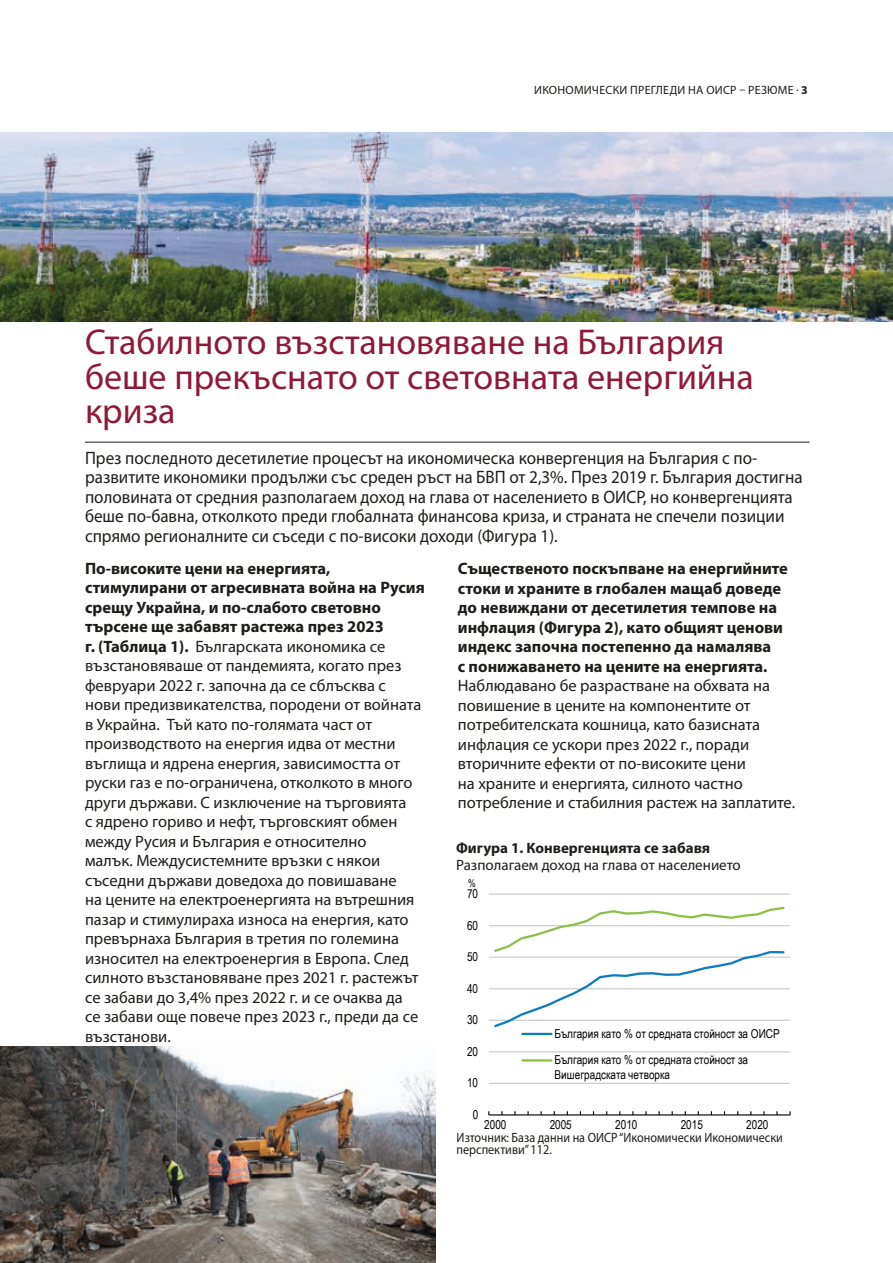
<style>
.page{position:relative;width:893px;height:1263px;background:#fff}
.page>*{position:absolute;margin:0;border:0;box-sizing:border-box;transform-origin:0 0}
.t1{font:36px/34.5px "Myriad Pro";color:#8f1939}
.t2{font:18px/19.5px "Myriad Pro";color:#1d1d1b;scale:.95 1}
.t3{font:16.5px/19.5px "Myriad Pro";color:#1d1d1b}
.t4{font:700 16.5px/19.5px "Myriad Pro";color:#1d1d1b}
.t5{font:15px "Myriad Pro";color:#1d1d1b}
.t6{font:700 15px "Myriad Pro";color:#1d1d1b}
.t7{font:13.5px/12px "Myriad Pro";color:#1d1d1b;scale:.9 1}
.t8{font:12.3px/26.5px "Arial Narrow";color:#020203}
.t9{font:12px "Myriad Pro";letter-spacing:.02em;color:#1d1d1b}
.t10{font:10.65px "Arial Narrow";color:#020203}
.s1{font-weight:700}
</style>
<div class="page">
<hr style="left:85px;top:442px;width:724px;height:1px;background:#1d1d1b">
<hr style="left:489px;top:1083px;width:301px;height:1px;background:#cac9ca">
<hr style="left:489px;top:1051px;width:301px;height:1px;background:#cac9ca">
<hr style="left:489px;top:1020px;width:301px;height:1px;background:#cac9ca">
<hr style="left:489px;top:988px;width:301px;height:1px;background:#cac9ca">
<hr style="left:489px;top:956px;width:301px;height:2px;background:#cac9ca">
<hr style="left:489px;top:925px;width:301px;height:1px;background:#cac9ca">
<hr style="left:489px;top:893px;width:301px;height:2px;background:#cac9ca">
<hr style="left:489px;top:1114px;width:301px;height:1px;background:#020203">
<svg style="left:492px;top:906px;width:294px;height:122px"></svg>
<hr style="left:522px;top:1033px;width:29px;height:2px;background:#0e7cc0">
<hr style="left:522px;top:1059px;width:29px;height:2px;background:#8ec047">
<img style="left:0;top:132px;width:893px;height:190px">
<img style="left:0;top:1047px;width:436px;height:216px">
<p class="t9" style="left:534px;top:83px;width:275px">ИКОНОМИЧЕСКИ ПРЕГЛЕДИ НА ОИСР – РЕЗЮМЕ . <span class="s1">3</span></p>
<h1 class="t1" style="left:85px;top:324px;width:670px">Стабилното възстановяване на България беше прекъснато от световната енергийна криза</h1>
<p class="t2" style="left:85px;top:447px;width:757px">През последното десетилетие процесът на икономическа конвергенция на България с по&shy;развитите икономики продължи със среден ръст на БВП от 2,3%. През 2019 г. България достигна половината от средния разполагаем доход на глава от населението в ОИСР, но конвергенцията беше по-бавна, отколкото преди глобалната финансова криза, и страната не спечели позиции спрямо регионалните си съседи с по-високи доходи (Фигура 1).</p>
<p class="t3" style="left:85px;top:558px;width:341px"><span class="s1">По-високите цени на енергията, стимулирани от агресивната война на Русия срещу Украйна, и по-слабото световно търсене ще забавят растежа през 2023<br>г. (Таблица 1).</span> Българската икономика се възстановяваше от пандемията, когато през февруари 2022 г. започна да се сблъсква с нови предизвикателства, породени от войната в Украйна. Тъй като по-голямата част от производството на енергия идва от местни въглища и ядрена енергия, зависимостта от руски газ е по-ограничена, отколкото в много други държави. С изключение на търговията<br>с ядрено гориво и нефт, търговският обмен между Русия и България е относително<br>малък. Междусистемните връзки с някои съседни държави доведоха до повишаване<br>на цените на електроенергията на вътрешния пазар и стимулираха износа на енергия, като превърнаха България в третия по големина износител на електроенергия в Европа. След силното възстановяване през 2021 г. растежът се забави до 3,4% през 2022 г. и се очаква да<br>се забави още повече през 2023 г., преди да се възстанови.</p>
<p class="t4" style="left:458px;top:558px;width:331px">Същественото поскъпване на енергийните стоки и храните в глобален мащаб доведе до невиждани от десетилетия темпове на инфлация (Фигура 2), като общият ценови индекс започна постепенно да намалява<br>с понижаването на цените на енергията.</p>
<p class="t3" style="left:458px;top:676px;width:339px">Наблюдавано бе разрастване на обхвата на повишение в цените на компонентите от потребителската кошница, като базисната инфлация се ускори през 2022 г., поради вторичните ефекти от по-високите цени<br>на храните и енергията, силното частно потребление и стабилния растеж на заплатите.</p>
<p class="t6" style="left:456px;top:838px;width:256px">Фигура 1. Конвергенцията се забавя</p>
<p class="t5" style="left:456px;top:856px;width:286px">Разполагаем доход на глава от населението</p>
<p class="t10" style="left:468px;top:875px;width:9px">%</p>
<p class="t8" style="left:467px;top:880px;width:13px">70</p>
<p class="t8" style="left:467px;top:911px;width:13px">60</p>
<p class="t8" style="left:467px;top:943px;width:13px">50</p>
<p class="t8" style="left:467px;top:974px;width:13px">40</p>
<p class="t8" style="left:467px;top:1006px;width:13px">30</p>
<p class="t8" style="left:554px;top:1020px;width:227px">България като % от средната стойност за ОИСР<br>България като % от средната стойност за</p>
<p class="t8" style="left:554px;top:1060px;width:117px">Вишеградската четворка</p>
<p class="t8" style="left:467px;top:1038px;width:13px">20</p>
<p class="t8" style="left:467px;top:1069px;width:13px">10</p>
<p class="t8" style="left:473px;top:1101px;width:7px">0</p>
<p class="t8" style="left:484px;top:1111px;width:24px">2000</p>
<p class="t8" style="left:550px;top:1111px;width:24px">2005</p>
<p class="t8" style="left:615px;top:1111px;width:24px">2010</p>
<p class="t8" style="left:681px;top:1111px;width:24px">2015</p>
<p class="t8" style="left:746px;top:1111px;width:24px">2020</p>
<p class="t7" style="left:457px;top:1131px;width:364px">Източник: База данни на ОИСР “Икономически Икономически перспективи” 112.</p>
</div>
